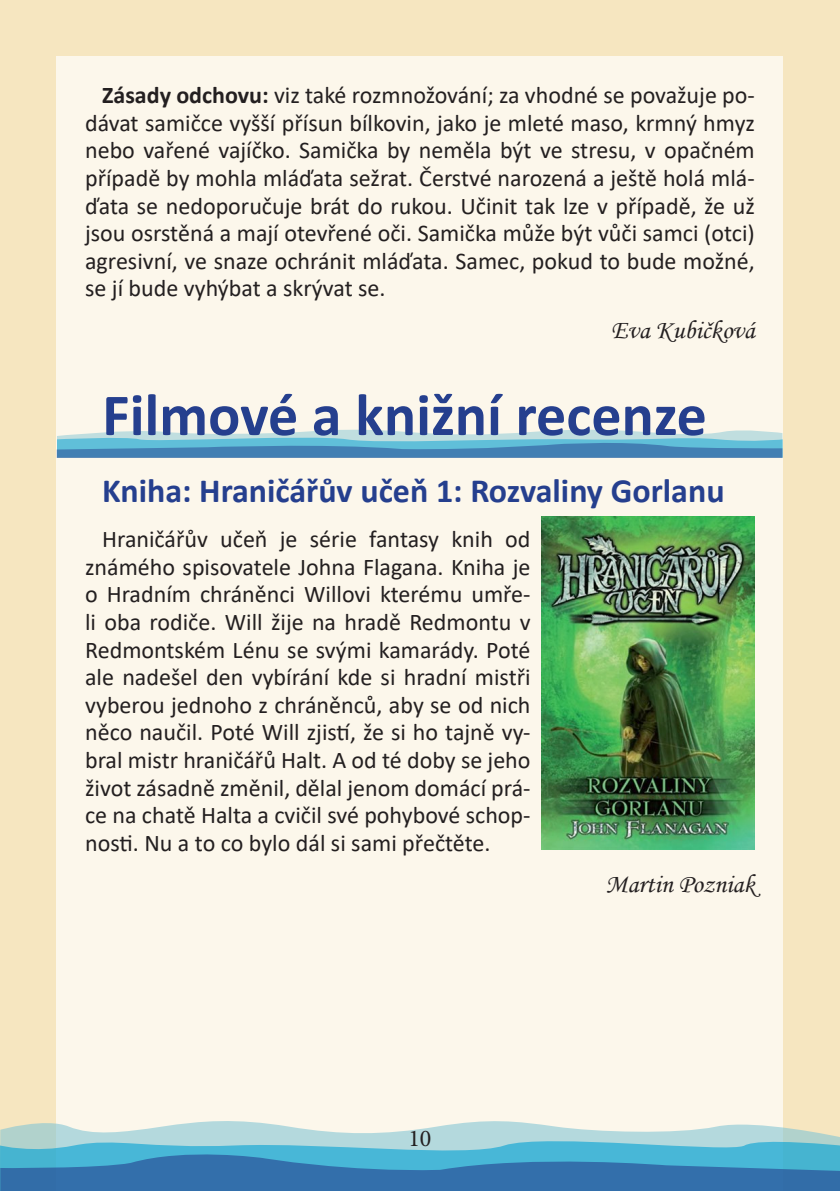
<style>
.page{position:relative;width:840px;height:1191px;background:#fff}
.page>*{position:absolute;margin:0;border:0;box-sizing:border-box;transform-origin:0 0}
.Názvy_rubrik_30{font:700 60px "Calibri";color:#253f8e}
.podnadpisy{font:700 34px "Calibri";color:#253f8e}
.autoři_č_03{font:26px "Monotype Corsiva";color:#231f20}
.základní_text_č_03{font:24px/27.6px "Calibri";color:#231f20;text-align:justify}
.t1{font:24px "Minion Pro";color:#231f20}
.s1{font-weight:700}
</style>
<div class="page">
<div style="left:0;top:0;width:839px;height:1191px;background:#f6e6c0"></div>
<div style="left:57px;top:57px;width:725px;height:1134px;background:#fcf7eb"></div>
<svg style="left:0;top:1119px;width:839px;height:20px;fill:#b4d9dd"></svg>
<svg style="left:0;top:1139px;width:839px;height:13px;background:#7ec7d8"></svg>
<svg style="left:0;top:1152px;width:839px;height:39px;background:#3985b8"></svg>
<svg style="left:57px;top:429px;width:725px;height:29px;background:#7eb4ce"></svg>
<img style="left:541px;top:516px;width:213px;height:333px">
<p class="základní_text_č_03" style="left:85px;top:81px;width:670px;text-indent:17px"><span class="s1">Zásady odchovu:</span> viz také rozmnožování; za vhodné se považuje po&shy;dávat samičce vyšší přísun bílkovin, jako je mleté maso, krmný hmyz nebo vařené vajíčko. Samička by neměla být ve stresu, v opačném případě by mohla mláďata sežrat. Čerstvé narozená a ještě holá mlá&shy;ďata se nedoporučuje brát do rukou. Učinit tak lze v případě, že už jsou osrstěná a mají otevřené oči. Samička může být vůči samci (otci) agresivní, ve snaze ochránit mláďata. Samec, pokud to bude možné, se jí bude vyhýbat a skrývat se.</p>
<p class="autoři_č_03" style="left:611px;top:314px;width:145px">Eva Kubičková</p>
<p class="Názvy_rubrik_30" style="left:102px;top:372px;width:606px">Filmové a knižní recenze</p>
<p class="podnadpisy" style="left:102px;top:467px;width:623px">Kniha: Hraničářův učeň 1: Rozvaliny Gorlanu</p>
<p class="základní_text_č_03" style="left:85px;top:525px;width:446px;text-indent:17px">Hraničářův učeň je série fantasy knih od známého spisovatele Johna Flagana. Kniha je o Hradním chráněnci Willovi kterému umře&shy;li oba rodiče. Will žije na hradě Redmontu v Redmontském Lénu se svými kamarády. Poté ale nadešel den vybírání kde si hradní mistři vyberou jednoho z chráněnců, aby se od nich něco naučil. Poté Will zjistí, že si ho tajně vy&shy;bral mistr hraničářů Halt. A od té doby se jeho život zásadně změnil, dělal jenom domácí prá&shy;ce na chatě Halta a cvičil své pohybové schop&shy;nosti. Nu a to co bylo dál si sami přečtěte.</p>
<p class="autoři_č_03" style="left:605px;top:868px;width:151px">Martin Pozniak</p>
<p class="t1" style="left:408px;top:1122px;width:25px">10</p>
</div>
